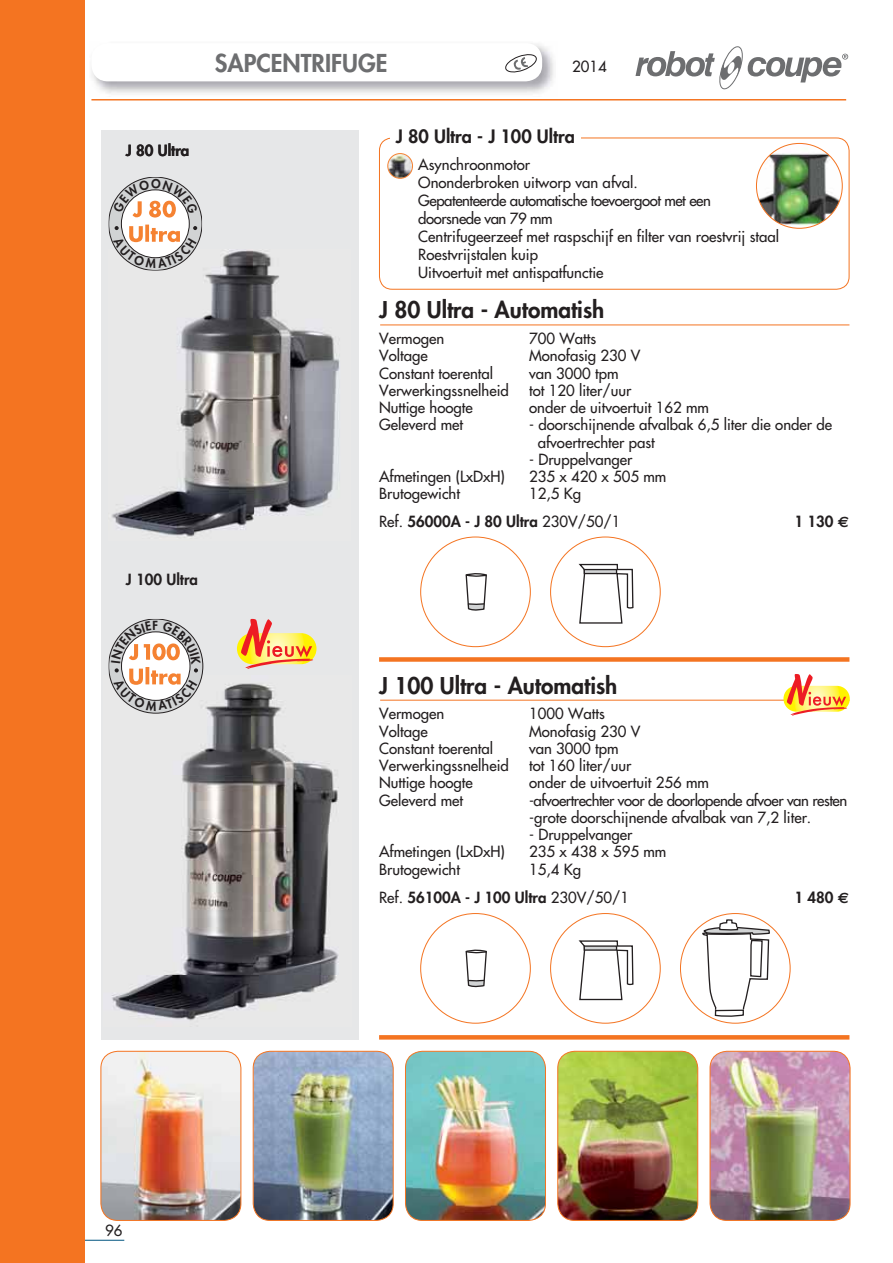
<style>
.page{position:relative;width:893px;height:1263px;background:#fff}
.page>*{position:absolute;margin:0;border:0;box-sizing:border-box;transform-origin:0 0}
.t1{font:800 24px "Futura";color:#6d6e70}
.t2{font:800 22.5px "Futura";color:#231f20}
.t3{font:800 18px "Futura";color:#231f20}
.t4{font:15px/18px "Futura";color:#231f20}
.t5{font:15px/17.2px "Futura";letter-spacing:-.03em;color:#231f20}
.t6{font:800 15px "Futura";color:#231f20}
.s1{font-weight:400}
.s2{font-family:"Euro Sans";font-weight:700}
.s3{font-weight:800}
</style>
<div class="page">
<hr style="left:84px;top:1240px;width:40px;height:1px;background:#005480">
<div style="left:0;top:0;width:85px;height:1263px;background:#f47421"></div>
<img style="left:91px;top:43px;width:463px;height:51px">
<div style="left:91px;top:43px;width:451px;height:38px;background:#fff;border-radius:16px"></div>
<svg style="left:636px;top:46px;width:212px;height:44px"></svg>
<hr style="left:91px;top:99px;width:755px;height:2px;background:#f47421">
<svg style="left:505px;top:54px;width:32px;height:19px"></svg>
<div style="left:102px;top:130px;width:257px;height:910px;background:#e6e7e8"></div>
<hr style="left:380px;top:325px;width:469px;height:1px;background:#f47421">
<hr style="left:380px;top:700px;width:469px;height:1px;background:#f47421">
<img style="left:112px;top:249px;width:228px;height:289px">
<img style="left:112px;top:683px;width:227px;height:338px">
<div style="left:379px;top:1035px;width:470px;height:5px;background:#f47421"></div>
<div style="left:379px;top:657px;width:470px;height:5px;background:#f47421"></div>
<img style="left:101px;top:1051px;width:140px;height:169px;border-radius:17px">
<div style="left:101px;top:1051px;width:140px;height:170px;border:1px solid #f47421;border-radius:17px"></div>
<img style="left:756px;top:143px;width:86px;height:85px;border-radius:50%">
<img style="left:253px;top:1051px;width:140px;height:169px">
<div style="left:253px;top:1051px;width:141px;height:170px;border:1px solid #f47421;border-radius:17px"></div>
<img style="left:405px;top:1051px;width:140px;height:169px;border-radius:17px">
<div style="left:405px;top:1051px;width:141px;height:170px;border:1px solid #f47421;border-radius:17px"></div>
<img style="left:558px;top:1051px;width:140px;height:169px;border-radius:17px">
<div style="left:557px;top:1051px;width:141px;height:170px;border:1px solid #f47421;border-radius:17px"></div>
<img style="left:710px;top:1051px;width:140px;height:169px;border-radius:17px">
<div style="left:710px;top:1051px;width:140px;height:170px;border:1px solid #f47421;border-radius:17px"></div>
<svg style="left:578px;top:563px;width:56px;height:61px"></svg>
<hr style="left:584px;top:570px;width:33px;height:4px;background:#d1d3d4">
<div style="left:584px;top:569px;width:33px;height:5px;border:1px solid #231f20"></div>
<svg style="left:465px;top:573px;width:22px;height:38px"></svg>
<svg style="left:701px;top:919px;width:69px;height:147px"></svg>
<svg style="left:578px;top:940px;width:56px;height:61px"></svg>
<hr style="left:584px;top:946px;width:33px;height:4px;background:#d1d3d4">
<div style="left:584px;top:945px;width:33px;height:6px;border:1px solid #231f20"></div>
<svg style="left:465px;top:949px;width:22px;height:39px"></svg>
<div style="left:379px;top:138px;width:470px;height:152px;border:1px solid #f47421;border-radius:13px"></div>
<div style="left:390px;top:125px;width:191px;height:23px;background:#fff"></div>
<img style="left:388px;top:154px;width:25px;height:24px;border-radius:50%">
<div style="left:388px;top:153px;width:25px;height:25px;border:1px solid #f58232;border-radius:50%"></div>
<svg style="left:237px;top:633px;width:80px;height:31px"></svg>
<svg style="left:241px;top:619px;width:73px;height:50px"></svg>
<svg style="left:783px;top:686px;width:67px;height:26px"></svg>
<svg style="left:787px;top:674px;width:61px;height:42px"></svg>
<svg style="left:109px;top:177px;width:93px;height:94px"></svg>
<svg style="left:109px;top:619px;width:94px;height:94px"></svg>
<h1 class="t1" style="left:215px;top:52px;width:174px">SAPCENTRIFUGE</h1>
<p class="t4" style="left:572px;top:58px;width:36px">2014</p>
<p class="t6" style="left:126px;top:144px;width:65px">J 80 Ultra</p>
<p class="t6" style="left:126px;top:572px;width:74px">J 100 Ultra</p>
<p class="t3" style="left:396px;top:128px;width:180px">J 80 Ultra - J 100 Ultra</p>
<p class="t4" style="left:418px;top:156px;width:362px">Asynchroonmotor<br>Ononderbroken uitworp van afval.<br>Gepatenteerde automatische toevoergoot met een<br>doorsnede van 79 mm<br>Centrifugeerzeef met raspschijf en filter van roestvrij staal Roestvrijstalen kuip<br>Uitvoertuit met antispatfunctie</p>
<h2 class="t2" style="left:379px;top:299px;width:227px">J 80 Ultra - Automatish</h2>
<p class="t4" style="left:379px;top:331px;width:67px">Vermogen</p>
<p class="t4" style="left:529px;top:331px;width:69px">700 Watts</p>
<p class="t4" style="left:379px;top:348px;width:50px">Voltage</p>
<p class="t4" style="left:529px;top:348px;width:113px">Monofasig 230 V</p>
<p class="t4" style="left:379px;top:365px;width:116px">Constant toerental</p>
<p class="t4" style="left:529px;top:365px;width:91px">van 3000 tpm</p>
<p class="t4" style="left:379px;top:382px;width:131px">Verwerkingssnelheid</p>
<p class="t4" style="left:529px;top:382px;width:104px">tot 120 liter/uur</p>
<p class="t4" style="left:379px;top:400px;width:95px">Nuttige hoogte</p>
<p class="t4" style="left:529px;top:400px;width:182px">onder de uitvoertuit 162 mm</p>
<p class="t4" style="left:379px;top:417px;width:86px">Geleverd met</p>
<p class="t4" style="left:538px;top:417px;width:296px;line-height:17.2px;text-indent:-9px">- doorschijnende afvalbak 6,5 liter die onder de afvoertrechter past</p>
<p class="t4" style="left:529px;top:451px;width:105px">- Druppelvanger</p>
<p class="t4" style="left:379px;top:469px;width:127px">Afmetingen (LxDxH)</p>
<p class="t4" style="left:529px;top:469px;width:139px">235 x 420 x 505 mm</p>
<p class="t4" style="left:379px;top:486px;width:82px">Brutogewicht</p>
<p class="t4" style="left:529px;top:486px;width:54px">12,5 Kg</p>
<p class="t6" style="left:379px;top:514px;width:243px"><span class="s1">Ref.</span> 56000A - J 80 Ultra <span class="s1">230V/50/1</span></p>
<p class="t6" style="left:794px;top:514px;width:56px">1 130 <span class="s2">€</span></p>
<h2 class="t2" style="left:379px;top:674px;width:240px">J 100 Ultra - Automatish</h2>
<p class="t4" style="left:379px;top:706px;width:67px">Vermogen</p>
<p class="t4" style="left:529px;top:706px;width:77px">1000 Watts</p>
<p class="t4" style="left:379px;top:723px;width:50px">Voltage</p>
<p class="t4" style="left:529px;top:723px;width:113px">Monofasig 230 V</p>
<p class="t4" style="left:379px;top:740px;width:116px">Constant toerental</p>
<p class="t4" style="left:529px;top:740px;width:91px">van 3000 tpm</p>
<p class="t4" style="left:379px;top:757px;width:131px">Verwerkingssnelheid</p>
<p class="t4" style="left:529px;top:757px;width:104px">tot 160 liter/uur</p>
<p class="t4" style="left:379px;top:775px;width:95px">Nuttige hoogte</p>
<p class="t4" style="left:529px;top:775px;width:182px">onder de uitvoertuit 256 mm</p>
<p class="t4" style="left:379px;top:792px;width:86px">Geleverd met</p>
<p class="t5" style="left:529px;top:792px;width:320px">-afvoertrechter voor de doorlopende afvoer van resten -grote doorschijnende afvalbak van 7,2 liter.</p>
<p class="t4" style="left:529px;top:826px;width:105px">- Druppelvanger</p>
<p class="t4" style="left:379px;top:844px;width:127px">Afmetingen (LxDxH)</p>
<p class="t4" style="left:529px;top:844px;width:139px">235 x 438 x 595 mm</p>
<p class="t4" style="left:379px;top:861px;width:82px">Brutogewicht</p>
<p class="t4" style="left:379px;top:856px;width:251px;line-height:28px;text-indent:150px">15,4 Kg<br>Ref. <span class="s3">56100A - J 100 Ultra</span> 230V/50/1</p>
<p class="t6" style="left:794px;top:890px;width:56px">1 480 <span class="s2">€</span></p>
<p class="t4" style="left:105px;top:1223px;width:19px">96</p>
</div>
